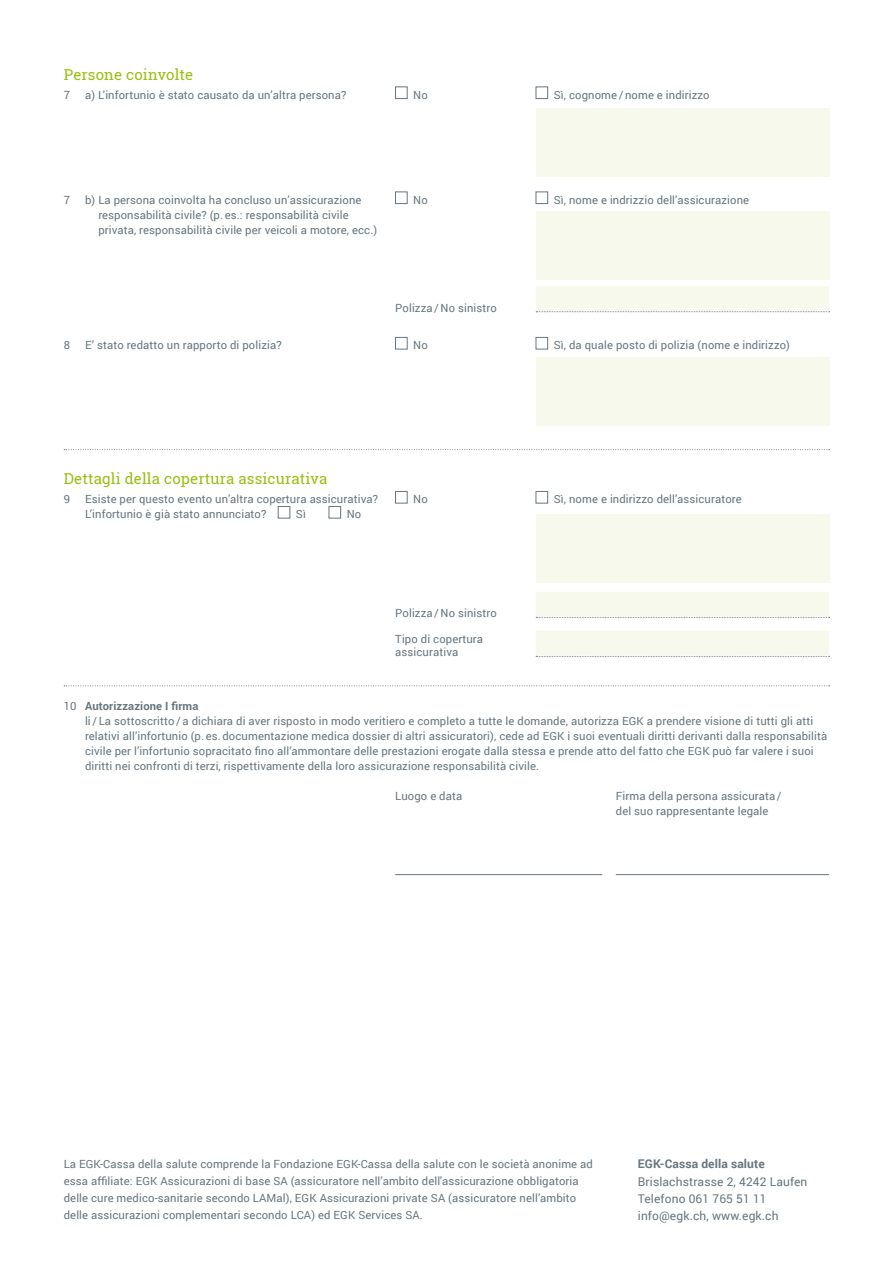
<style>
.page{position:relative;width:893px;height:1263px;background:#fff}
.page>*{position:absolute;margin:0;border:0;box-sizing:border-box;transform-origin:0 0}
.t1{font:15px "Roboto Slab";letter-spacing:.01em;color:#97bf0d}
.t2{font:12px/17.2px "Roboto";letter-spacing:.01em;color:#67757e}
.t3{font:700 12px "Roboto";letter-spacing:.01em;color:#67757e}
.t4{font:11.25px/15px "Roboto";letter-spacing:.01em;color:#67757e}
.s1{font-weight:700}
</style>
<div class="page">
<svg style="left:536px;top:311px;width:294px;height:1px"></svg>
<svg style="left:64px;top:449px;width:766px;height:1px"></svg>
<svg style="left:536px;top:617px;width:294px;height:1px"></svg>
<svg style="left:536px;top:656px;width:294px;height:1px"></svg>
<svg style="left:64px;top:685px;width:766px;height:1px"></svg>
<hr style="left:395px;top:874px;width:207px;height:1px;background:#67757e">
<hr style="left:616px;top:874px;width:213px;height:1px;background:#67757e">
<div style="left:395px;top:87px;width:12px;height:12px;border:1px solid #67757e"></div>
<div style="left:536px;top:87px;width:12px;height:12px;border:1px solid #67757e"></div>
<div style="left:395px;top:192px;width:12px;height:12px;border:1px solid #67757e"></div>
<div style="left:536px;top:192px;width:12px;height:12px;border:1px solid #67757e"></div>
<div style="left:536px;top:286px;width:293px;height:24px;background:#f6f9ec"></div>
<div style="left:395px;top:337px;width:12px;height:12px;border:1px solid #67757e"></div>
<div style="left:536px;top:337px;width:12px;height:12px;border:1px solid #67757e"></div>
<div style="left:395px;top:491px;width:12px;height:12px;border:1px solid #67757e"></div>
<div style="left:536px;top:491px;width:12px;height:12px;border:1px solid #67757e"></div>
<div style="left:278px;top:506px;width:12px;height:12px;border:1px solid #67757e"></div>
<div style="left:329px;top:506px;width:12px;height:12px;border:1px solid #67757e"></div>
<div style="left:536px;top:592px;width:293px;height:24px;background:#f6f9ec"></div>
<div style="left:536px;top:631px;width:293px;height:24px;background:#f6f9ec"></div>
<div style="left:536px;top:108px;width:293px;height:68px;background:#f6f9ec"></div>
<div style="left:536px;top:211px;width:293px;height:68px;background:#f6f9ec"></div>
<div style="left:536px;top:357px;width:293px;height:68px;background:#f6f9ec"></div>
<div style="left:536px;top:514px;width:293px;height:69px;background:#f6f9ec"></div>
<h1 class="t1" style="left:64px;top:64px;width:131px">Persone coinvolte</h1>
<p class="t4" style="left:64px;top:87px;width:8px">7</p>
<p class="t4" style="left:85px;top:87px;width:263px">a) L’infortunio è stato causato da un’altra persona?</p>
<p class="t4" style="left:413px;top:87px;width:16px">No</p>
<p class="t4" style="left:554px;top:87px;width:157px">Sì, cognome / nome e indirizzo</p>
<p class="t4" style="left:64px;top:192px;width:8px">7</p>
<p class="t4" style="left:85px;top:192px;width:278px">b) La persona coinvolta ha concluso un’assicurazione</p>
<p class="t4" style="left:413px;top:192px;width:16px">No</p>
<p class="t4" style="left:554px;top:192px;width:197px">Sì, nome e indrizzio dell’assicurazione</p>
<p class="t4" style="left:98px;top:207px;width:280px">responsabilità civile? (p. es.: responsabilità civile privata, responsabilità civile per veicoli a motore, ecc.)</p>
<p class="t4" style="left:395px;top:300px;width:103px">Polizza / No sinistro</p>
<p class="t4" style="left:64px;top:337px;width:8px">8</p>
<p class="t4" style="left:85px;top:337px;width:198px">E’ stato redatto un rapporto di polizia?</p>
<p class="t4" style="left:413px;top:337px;width:16px">No</p>
<p class="t4" style="left:554px;top:337px;width:238px">Sì, da quale posto di polizia (nome e indirizzo)</p>
<h1 class="t1" style="left:64px;top:468px;width:265px">Dettagli della copertura assicurativa</h1>
<p class="t4" style="left:64px;top:491px;width:8px">9</p>
<p class="t4" style="left:85px;top:491px;width:294px">Esiste per questo evento un’altra copertura assicurativa?</p>
<p class="t4" style="left:413px;top:491px;width:16px">No</p>
<p class="t4" style="left:554px;top:491px;width:189px">Sì, nome e indirizzo dell’assicuratore</p>
<p class="t4" style="left:85px;top:506px;width:183px">L’infortunio è già stato annunciato?</p>
<p class="t4" style="left:296px;top:506px;width:11px">Sì</p>
<p class="t4" style="left:347px;top:506px;width:16px">No</p>
<p class="t4" style="left:395px;top:605px;width:103px">Polizza / No sinistro</p>
<p class="t4" style="left:395px;top:632px;width:89px;line-height:13.5px">Tipo di copertura assicurativa</p>
<p class="t4" style="left:85px;top:698px;width:744px;text-indent:-21px">10 <span class="s1">Autorizzazione I firma<br></span>li / La sottoscritto / a dichiara di aver risposto in modo veritiero e completo a tutte le domande, autorizza EGK a prendere visione di tutti gli atti relativi all’infortunio (p. es. documentazione medica dossier di altri assicuratori), cede ad EGK i suoi eventuali diritti derivanti dalla responsabilità civile per l’infortunio sopracitato fino all’ammontare delle prestazioni erogate dalla stessa e prende atto del fatto che EGK può far valere i suoi diritti nei confronti di terzi, rispettivamente della loro assicurazione responsabilità civile.</p>
<p class="t4" style="left:395px;top:788px;width:69px">Luogo e data</p>
<p class="t4" style="left:616px;top:788px;width:167px">Firma della persona assicurata / del suo rappresentante legale</p>
<p class="t4" style="left:64px;top:1154px;width:531px;line-height:17.2px">La EGK-Cassa della salute comprende la Fondazione EGK-Cassa della salute con le società anonime ad essa affiliate: EGK Assicurazioni di base SA (assicuratore nell’ambito dell'assicurazione obbligatoria delle cure medico-sanitarie secondo LAMal), EGK Assicurazioni private SA (assicuratore nell’ambito delle assicurazioni complementari secondo LCA) ed EGK Services SA.</p>
<p class="t3" style="left:638px;top:1156px;width:128px">EGK-Cassa della salute</p>
<p class="t2" style="left:638px;top:1172px;width:171px">Brislachstrasse 2, 4242 Laufen<br>Telefono 061 765 51 11 info@egk.ch, www.egk.ch</p>
</div>
